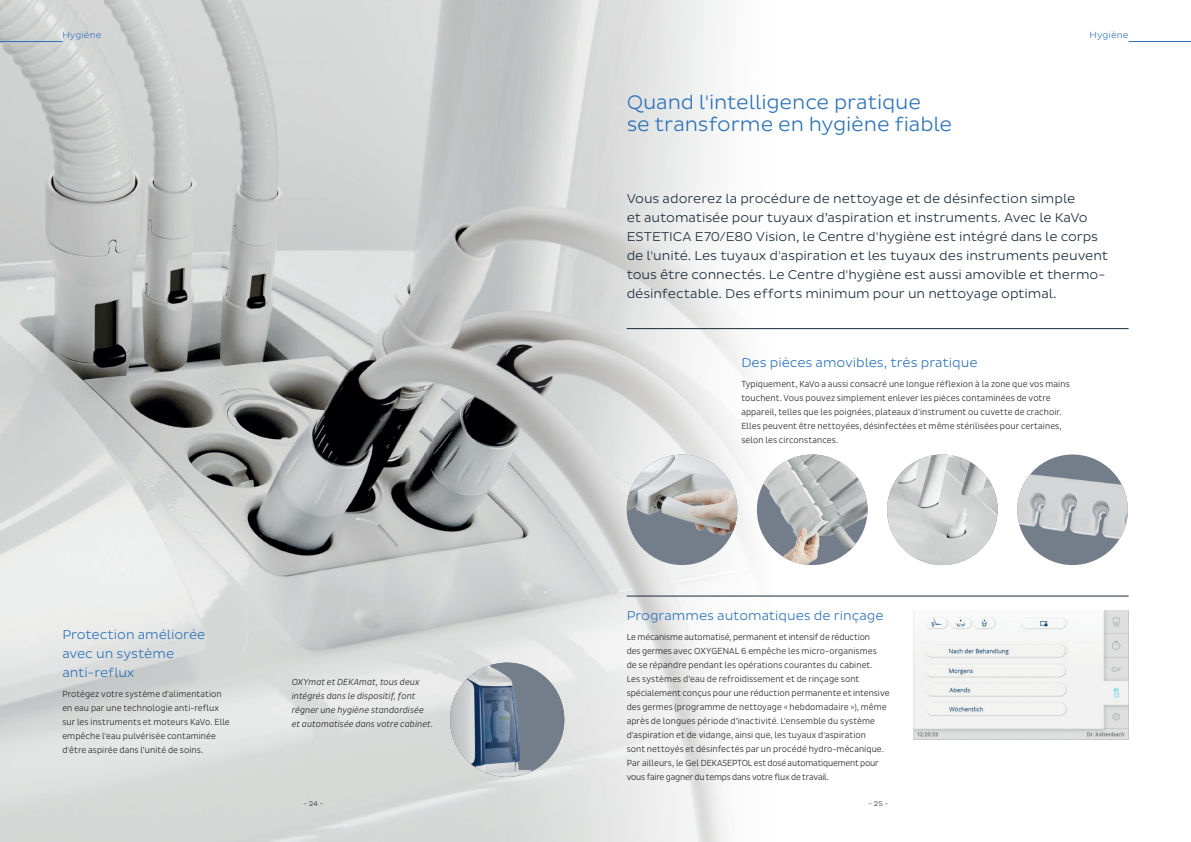
<style>
.page{position:relative;width:1191px;height:842px;background:#fff}
.page>*{position:absolute;margin:0;border:0;box-sizing:border-box;transform-origin:0 0}
.HL{font:300 20px/22px "Pluto Sans";letter-spacing:-.005em;color:#2a70b8}
.Intro{font:300 13px/19px "Pluto Sans";letter-spacing:-.005em;color:#172938}
.Intro_blue{font:300 13px/19px "Pluto Sans";letter-spacing:-.005em;color:#2a70b8}
.Copy{font:300 9px/14px "Pluto Sans Cond";letter-spacing:.005em;color:#231f20}
.Discription{font:italic 300 9px/14px "Pluto Sans Cond";letter-spacing:.01em;color:#231f20}
.Subheadline_Medium_b{font:300 9px "Pluto Sans";letter-spacing:.01em;color:#2a70b8}
.t1{font:300 7px "Pluto Sans";color:#172938}
</style>
<div class="page">
<img style="left:0;top:0;width:500px;height:842px">
<svg style="left:500px;top:0;width:349px;height:842px"></svg>
<img style="left:913px;top:610px;width:215px;height:129px">
<hr style="left:626px;top:328px;width:502px;height:1px;background:#172938">
<hr style="left:626px;top:596px;width:502px;height:1px;background:#172938">
<div style="left:627px;top:454px;width:110px;height:111px;background:#747d8a;border-radius:50%"></div>
<img style="left:627px;top:454px;width:110px;height:89px">
<img style="left:757px;top:454px;width:110px;height:111px;border-radius:55px">
<img style="left:887px;top:454px;width:110px;height:111px;border-radius:55px">
<img style="left:1017px;top:454px;width:110px;height:108px">
<img style="left:450px;top:663px;width:84px;height:114px">
<svg style="left:450px;top:663px;width:114px;height:114px"></svg>
<hr style="left:0;top:41px;width:62px;height:1px;background:#2a70b8">
<hr style="left:1128px;top:41px;width:63px;height:1px;background:#2a70b8">
<p class="Subheadline_Medium_b" style="left:62px;top:30px;width:41px">Hygiène</p>
<p class="HL" style="left:626px;top:91px;width:327px">Quand l'intelligence pratique<br>se transforme en hygiène fiable</p>
<p class="Subheadline_Medium_b" style="left:1089px;top:30px;width:41px">Hygiène</p>
<p class="Intro" style="left:626px;top:189px;width:483px">Vous adorerez la procédure de nettoyage et de désinfection simple<br>et automatisée pour tuyaux d’aspiration et instruments. Avec le KaVo ESTETICA E70/E80 Vision, le Centre d'hygiène est intégré dans le corps de l'unité. Les tuyaux d'aspiration et les tuyaux des instruments peuvent tous être connectés. Le Centre d'hygiène est aussi amovible et thermo&shy;désinfectable. Des efforts minimum pour un nettoyage optimal.</p>
<p class="Intro_blue" style="left:741px;top:353px;width:238px">Des pièces amovibles, très pratique</p>
<p class="Copy" style="left:741px;top:377px;width:330px">Typiquement, KaVo a aussi consacré une longue réflexion à la zone que vos mains touchent. Vous pouvez simplement enlever les pièces contaminées de votre appareil, telles que les poignées, plateaux d'instrument ou cuvette de crachoir.<br>Elles peuvent être nettoyées, désinfectées et même stérilisées pour certaines, selon les circonstances.</p>
<p class="Intro_blue" style="left:62px;top:625px;width:145px">Protection améliorée avec un système anti-reflux</p>
<p class="Copy" style="left:62px;top:687px;width:169px">Protégez votre système d'alimentation en eau par une technologie anti-reflux sur les instruments et moteurs KaVo. Elle empêche l'eau pulvérisée contaminée d'être aspirée dans l’unité de soins.</p>
<p class="Discription" style="left:292px;top:675px;width:143px">OXYmat et DEKAmat, tous deux intégrés dans le dispositif, font régner une hygiène standardisée et automatisée dans votre cabinet.</p>
<p class="Intro_blue" style="left:626px;top:606px;width:258px">Programmes automatiques de rinçage</p>
<p class="Copy" style="left:626px;top:630px;width:264px">Le mécanisme automatisé, permanent et intensif de réduction<br>des germes avec OXYGENAL 6 empêche les micro-organismes<br>de se répandre pendant les opérations courantes du cabinet.<br>Les systèmes d’eau de refroidissement et de rinçage sont spécialement conçus pour une réduction permanente et intensive des germes (programme de nettoyage « hebdomadaire »), même après de longues période d’inactivité. L'ensemble du système d'aspiration et de vidange, ainsi que, les tuyaux d'aspiration<br>sont nettoyés et désinfectés par un procédé hydro-mécanique.<br>Par ailleurs, le Gel DEKASEPTOL est dosé automatiquement pour vous faire gagner du temps dans votre flux de travail.</p>
<p class="t1" style="left:303px;top:800px;width:22px">- 24 -</p>
<p class="t1" style="left:868px;top:800px;width:21px">- 25 -</p>
</div>
